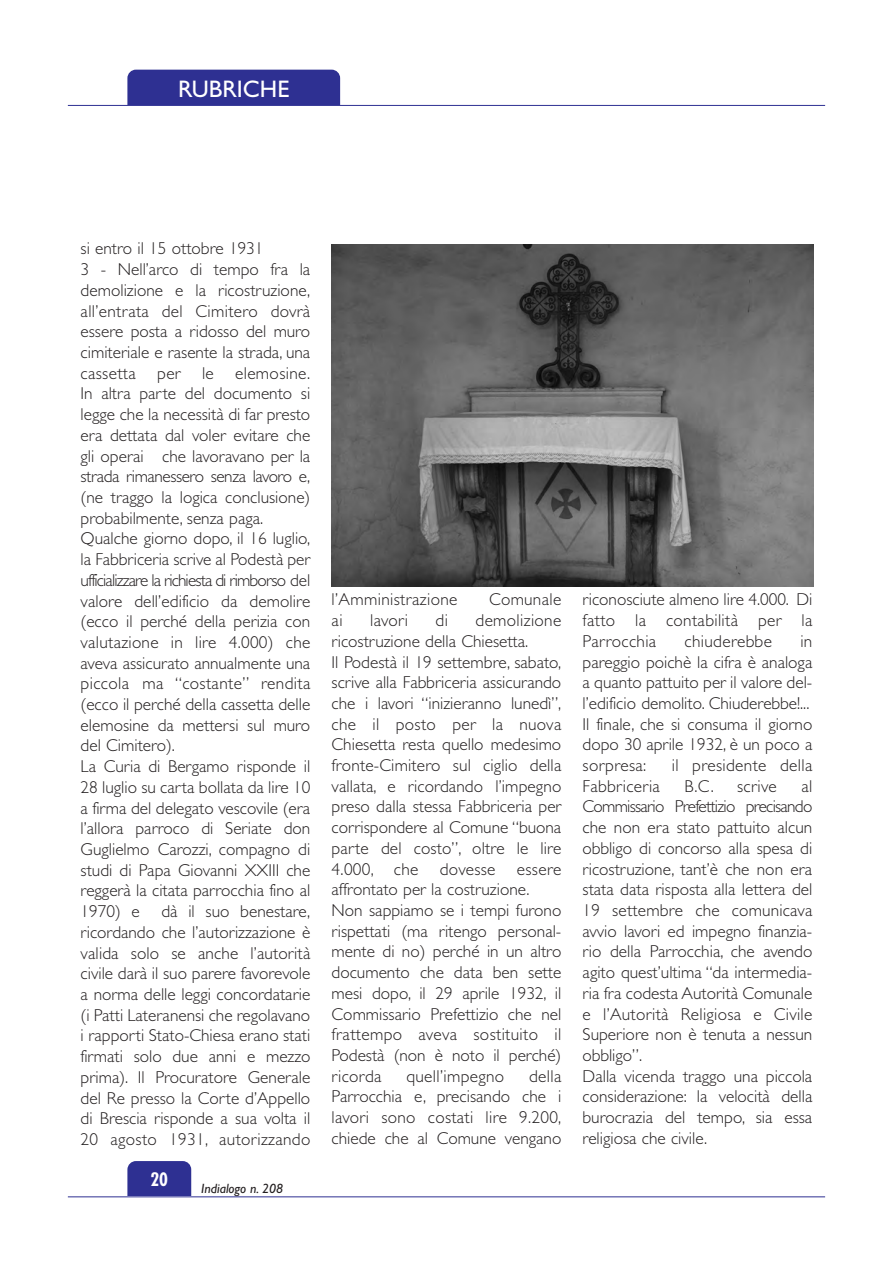
<style>
.page{position:relative;width:893px;height:1265px;background:#fff}
.page>*{position:absolute;margin:0;border:0;box-sizing:border-box;transform-origin:0 0}
.t1{font:24px "Gill Sans";color:#fff}
.t2{font:700 condensed 18px "Futura";color:#fff}
.t3{font:300 17.25px/20.7px "Gill Sans";color:#231f20}
.t4{font:300 17.25px "Gill Sans";letter-spacing:.02em;color:#231f20}
.t5{font:italic 13.5px "Gill Sans";color:#231f20}
</style>
<div class="page">
<div style="left:127px;top:70px;width:213px;height:51px;background:#2e3092;border-radius:9px"></div>
<div style="left:68px;top:105px;width:757px;height:22px;background:#fff"></div>
<hr style="left:68px;top:105px;width:757px;height:1px;background:#2e3092">
<img style="left:331px;top:244px;width:482px;height:342px">
<div style="left:127px;top:1161px;width:64px;height:51px;background:#2e3092;border-radius:9px"></div>
<div style="left:68px;top:1196px;width:757px;height:22px;background:#fff"></div>
<hr style="left:68px;top:1196px;width:757px;height:1px;background:#2e3092">
<h1 class="t1" style="left:178px;top:81px;width:113px">RUBRICHE</h1>
<p class="t3" style="left:81px;top:240px;width:231px">si entro il 15 ottobre 1931<br>3 - Nell’arco di tempo fra la demolizione e la ricostruzione, all’entrata del Cimitero dovrà essere posta a ridosso del muro cimiteriale e rasente la strada, una cassetta per le elemosine.<br>In altra parte del documento si legge che la necessità di far presto era dettata dal voler evitare che gli operai che lavoravano per la strada rimanessero senza lavoro e, (ne traggo la logica conclusione) probabilmente, senza paga.<br>Qualche giorno dopo, il 16 luglio, la Fabbriceria scrive al Podestà per ufficializzare la richiesta di rimborso del valore dell’edificio da demolire (ecco il perché della perizia con valutazione in lire 4.000) che aveva assicurato annualmente una piccola ma “costante” rendita (ecco il perché della cassetta delle elemosine da mettersi sul muro del Cimitero).<br>La Curia di Bergamo risponde il<br>28 luglio su carta bollata da lire 10 a firma del delegato vescovile (era l’allora parroco di Seriate don<br>Guglielmo Carozzi, compagno di studi di Papa Giovanni XXIII che reggerà la citata parrocchia fino al<br>1970) e dà il suo benestare, ricordando che l’autorizzazione è valida solo se anche l’autorità civile darà il suo parere favorevole a norma delle leggi concordatarie (i Patti Lateranensi che regolavano i rapporti Stato-Chiesa erano stati firmati solo due anni e mezzo prima). Il Procuratore Generale del Re presso la Corte d’Appello di Brescia risponde a sua volta il<br>20 agosto 1931, autorizzando</p>
<p class="t2" style="left:150px;top:1171px;width:19px">20</p>
<p class="t5" style="left:201px;top:1183px;width:83px">Indialogo n. 208</p>
<p class="t4" style="left:331px;top:593px;width:127px">l’Amministrazione</p>
<p class="t4" style="left:489px;top:593px;width:74px">Comunale</p>
<p class="t3" style="left:331px;top:612px;width:12px">ai</p>
<p class="t3" style="left:370px;top:612px;width:39px">lavori</p>
<p class="t3" style="left:435px;top:612px;width:14px">di</p>
<p class="t3" style="left:331px;top:612px;width:231px;text-indent:144px">demolizione ricostruzione della Chiesetta.<br>Il Podestà il 19 settembre, sabato, scrive alla Fabbriceria assicurando che i lavori “inizieranno lunedì”, che il posto per la nuova<br>Chiesetta resta quello medesimo fronte-Cimitero sul ciglio della vallata, e ricordando l’impegno preso dalla stessa Fabbriceria per corrispondere al Comune “buona parte del costo”, oltre le lire<br>4.000, che dovesse essere affrontato per la costruzione.<br>Non sappiamo se i tempi furono rispettati (ma ritengo personal&shy;mente di no) perché in un altro documento che data ben sette mesi dopo, il 29 aprile 1932, il<br>Commissario Prefettizio che nel frattempo aveva sostituito il<br>Podestà (non è noto il perché) ricorda</p>
<p class="t4" style="left:406px;top:1069px;width:99px">quell’impegno</p>
<p class="t3" style="left:331px;top:1067px;width:231px;text-align:justify;text-indent:197px">della Parrocchia e, precisando che i lavori sono costati lire 9.200, chiede che al Comune vengano</p>
<p class="t3" style="left:582px;top:591px;width:231px;text-align:justify">riconosciute almeno lire 4.000. Di fatto la contabilità per la Parrocchia</p>
<p class="t3" style="left:582px;top:632px;width:231px;text-indent:218px">in pareggio poichè la cifra è analoga a quanto pattuito per il valore del&shy;l’edificio demolito. Chiuderebbe!...<br>Il finale, che si consuma il giorno dopo 30 aprile 1932, è un poco a sorpresa:</p>
<p class="t4" style="left:684px;top:635px;width:89px">chiuderebbe</p>
<p class="t4" style="left:671px;top:759px;width:142px">il presidente della</p>
<p class="t4" style="left:582px;top:780px;width:79px">Fabbriceria</p>
<p class="t3" style="left:684px;top:777px;width:31px">B.C.</p>
<p class="t3" style="left:737px;top:777px;width:41px">scrive</p>
<p class="t3" style="left:582px;top:777px;width:231px;text-indent:219px">al<br>Commissario Prefettizio precisando che non era stato pattuito alcun obbligo di concorso alla spesa di ricostruzione, tant’è che non era stata data risposta alla lettera del<br>19 settembre che comunicava avvio lavori ed impegno finanzia&shy;rio della Parrocchia, che avendo agito quest’ultima “da intermedia&shy;ria fra codesta Autorità Comunale e l’Autorità Religiosa e Civile<br>Superiore non è tenuta a nessun obbligo”.<br>Dalla vicenda traggo una piccola considerazione: la velocità della burocrazia del tempo, sia essa religiosa che civile.</p>
</div>
